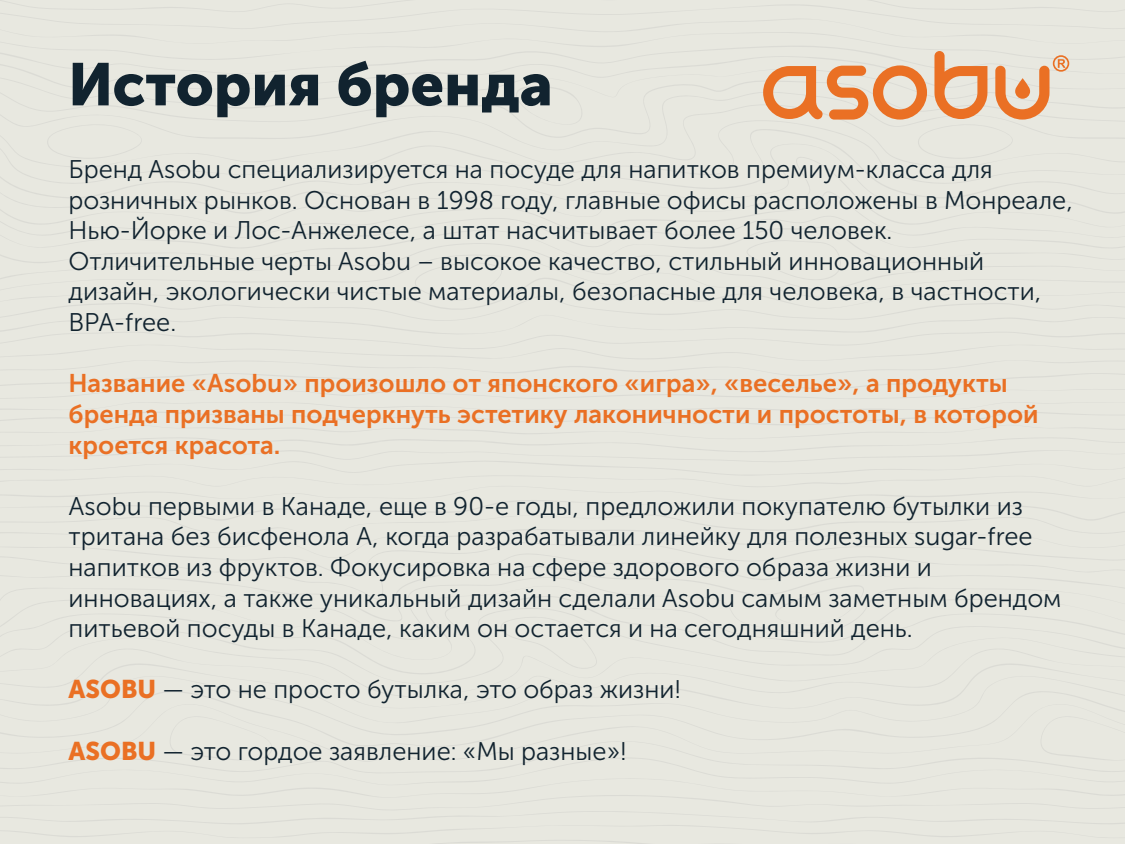
<style>
.page{position:relative;width:1125px;height:844px;background:#fff}
.page>*{position:absolute;margin:0;border:0;box-sizing:border-box;transform-origin:0 0}
.t1{font:59.47px "Museo Sans Cyrl 900";color:#11232f}
.t2{font:25.5px/30.6px "Museo Sans Cyrl 300";color:#11232f}
.t3{font:25.5px/30.6px "Museo Sans Cyrl 700";color:#ea7024}
.s1{font-family:"Museo Sans Cyrl 900";color:#ea7024}
</style>
<div class="page">
<hr style="left:0;top:238px;width:1125px;height:2px;background:#e8e8e0">
<div style="left:0;top:214px;width:1125px;height:24px;background:#e8e8e0"></div>
<div style="left:0;top:168px;width:1125px;height:46px;background:#e8e8e0"></div>
<div style="left:0;top:159px;width:1125px;height:9px;background:#e8e8e0"></div>
<div style="left:0;top:558px;width:1125px;height:6px;background:#e8e8e0"></div>
<div style="left:0;top:564px;width:1125px;height:13px;background:#e8e8e0"></div>
<div style="left:0;top:577px;width:1125px;height:8px;background:#e8e8e0"></div>
<div style="left:0;top:585px;width:1125px;height:10px;background:#e8e8e0"></div>
<hr style="left:0;top:699px;width:1125px;height:3px;background:#e8e8e0">
<div style="left:0;top:675px;width:1125px;height:24px;background:#e8e8e0"></div>
<div style="left:0;top:702px;width:1125px;height:12px;background:#e8e8e0"></div>
<div style="left:0;top:595px;width:1125px;height:80px;background:#e8e8e0"></div>
<div style="left:770px;top:584px;width:101px;height:41px;background:#e8e8e0"></div>
<div style="left:499px;top:616px;width:101px;height:53px;background:#e8e8e0"></div>
<div style="left:0;top:714px;width:1125px;height:130px;background:#e8e8e0"></div>
<div style="left:0;top:240px;width:1125px;height:318px;background:#e8e8e0"></div>
<svg style="left:0;top:0;width:1125px;height:159px"></svg>
<h1 class="t1" style="left:68px;top:51px;width:486px">История бренда</h1>
<p class="t2" style="left:69px;top:154px;width:1006px">Бренд Asobu специализируется на посуде для напитков премиум-класса для розничных рынков. Основан в 1998 году, главные офисы расположены в Монреале, Нью-Йорке и Лос-Анжелесе, а штат насчитывает более 150 человек.<br>Отличительные черты Asobu – высокое качество, стильный инновационный дизайн, экологически чистые материалы, безопасные для человека, в частности, BPA-free.</p>
<p class="t3" style="left:69px;top:368px;width:972px">Название «Asobu» произошло от японского «игра», «веселье», а продукты бренда призваны подчеркнуть эстетику лаконичности и простоты, в которой кроется красота.</p>
<p class="t2" style="left:69px;top:491px;width:995px">Asobu первыми в Канаде, еще в 90-е годы, предложили покупателю бутылки из тритана без бисфенола А, когда разрабатывали линейку для полезных sugar-free напитков из фруктов. Фокусировка на сфере здорового образа жизни и инновациях, а также уникальный дизайн сделали Asobu самым заметным брендом питьевой посуды в Канаде, каким он остается и на сегодняшний день.</p>
<p class="t2" style="left:69px;top:674px;width:614px"><span class="s1">ASOBU</span> — это не просто бутылка, это образ жизни!</p>
<p class="t2" style="left:69px;top:736px;width:560px"><span class="s1">ASOBU</span> — это гордое заявление: «Мы разные»!</p>
</div>
